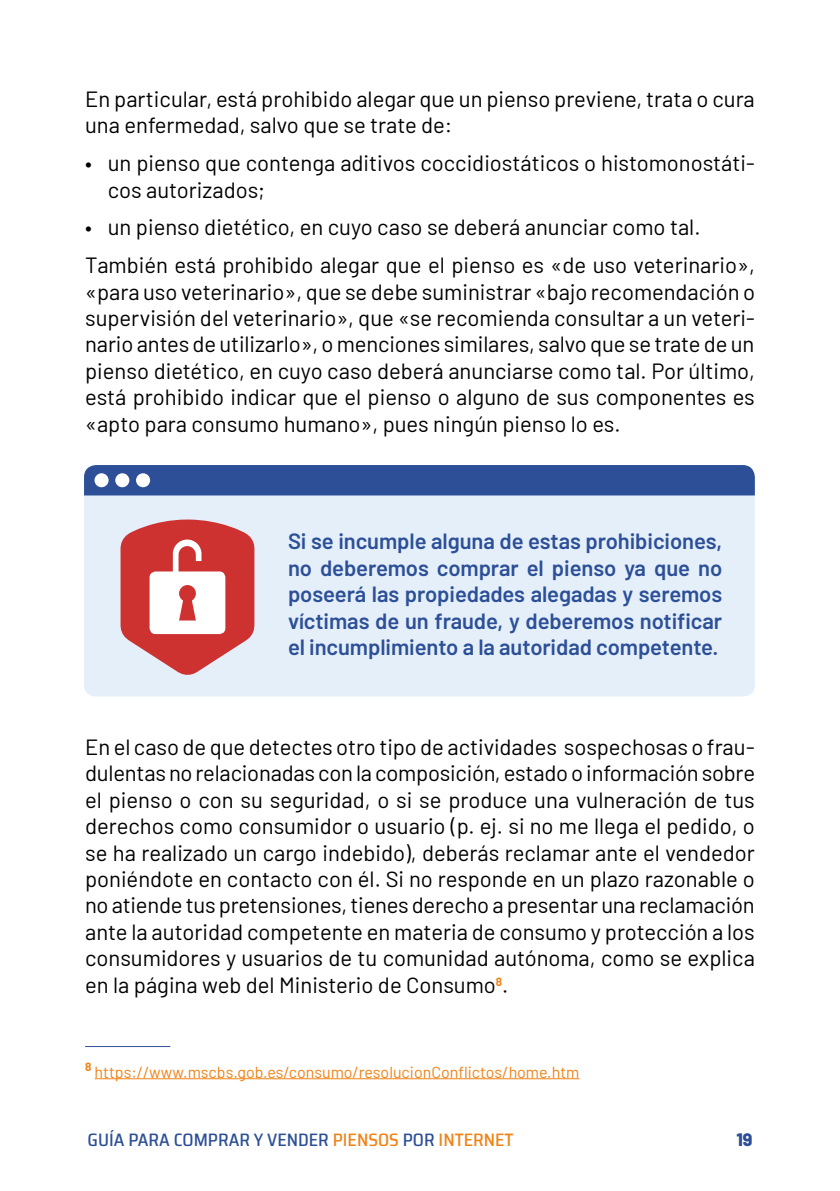
<style>
.page{position:relative;width:840px;height:1191px;background:#fff}
.page>*{position:absolute;margin:0;border:0;box-sizing:border-box;transform-origin:0 0}
.t1{font:22px/26.4px "Barlow";color:#000}
.t2{font:600 22px/26.4px "Barlow";letter-spacing:-.005em;color:#2c4f97;text-align:justify}
.t3{font:500 semi-condensed 18px "Saira";color:#2c4f97}
.t4{font:800 18px "Barlow";color:#2c4f97}
.t5{font:16px "Barlow";color:#f08216}
.s1{color:#f08216}
</style>
<div class="page">
<hr style="left:85px;top:1046px;width:85px;height:1px;background:#2c4f97">
<hr style="left:95px;top:1078px;width:484px;height:1px;background:#f08216">
<div style="left:84px;top:495px;width:670px;height:201px;background:#e4effa"></div>
<div style="left:84px;top:465px;width:670px;height:30px;background:#2c4f97"></div>
<div style="left:94px;top:473px;width:14px;height:14px;background:#fff;border-radius:50%"></div>
<div style="left:115px;top:473px;width:14px;height:14px;background:#fff;border-radius:50%"></div>
<div style="left:136px;top:473px;width:14px;height:14px;background:#fff;border-radius:50%"></div>
<svg style="left:103px;top:502px;width:181px;height:195px;background:#dfacb1"></svg>
<p class="t1" style="left:85px;top:84px;width:671px">En particular, está prohibido alegar que un pienso previene, trata o cura una enfermedad, salvo que se trate de:</p>
<p class="t1" style="left:108px;top:148px;width:648px;text-indent:-23px">• un pienso que contenga aditivos coccidiostáticos o histomonostáti&shy;cos autorizados;</p>
<p class="t1" style="left:85px;top:207px;width:670px;line-height:37.8px">• un pienso dietético, en cuyo caso se deberá anunciar como tal.<br>También está prohibido alegar que el pienso es «de uso veterinario»,</p>
<p class="t1" style="left:85px;top:277px;width:671px;text-align:justify">«para uso veterinario», que se debe suministrar «bajo recomendación o supervisión del veterinario», que «se recomienda consultar a un veteri&shy;nario antes de utilizarlo», o menciones similares, salvo que se trate de un pienso dietético, en cuyo caso deberá anunciarse como tal. Por último, está prohibido indicar que el pienso o alguno de sus componentes es «apto para consumo humano», pues ningún pienso lo es.</p>
<p class="t2" style="left:288px;top:526px;width:435px">Si se incumple alguna de estas prohibiciones, no deberemos comprar el pienso ya que no poseerá las propiedades alegadas y seremos víctimas de un fraude, y deberemos notificar el incumplimiento a la autoridad competente.</p>
<p class="t1" style="left:85px;top:732px;width:671px;text-align:justify">En el caso de que detectes otro tipo de actividades sospechosas o frau&shy;dulentas no relacionadas con la composición, estado o información sobre el pienso o con su seguridad, o si se produce una vulneración de tus derechos como consumidor o usuario (p. ej. si no me llega el pedido, o se ha realizado un cargo indebido), deberás reclamar ante el vendedor poniéndote en contacto con él. Si no responde en un plazo razonable o no atiende tus pretensiones, tienes derecho a presentar una reclamación ante la autoridad competente en materia de consumo y protección a los consumidores y usuarios de tu comunidad autónoma, como se explica en la página web del Ministerio de Consumo<sup>8</sup>.</p>
<p class="t5" style="left:85px;top:1060px;width:495px"><sup>8</sup> https://www.mscbs.gob.es/consumo/resolucionConflictos/home.htm</p>
<p class="t3" style="left:88px;top:1125px;width:427px">GUÍA PARA COMPRAR Y VENDER <span class="s1">PIENSOS</span> POR <span class="s1">INTERNET</span></p>
<p class="t4" style="left:736px;top:1125px;width:18px">19</p>
</div>
